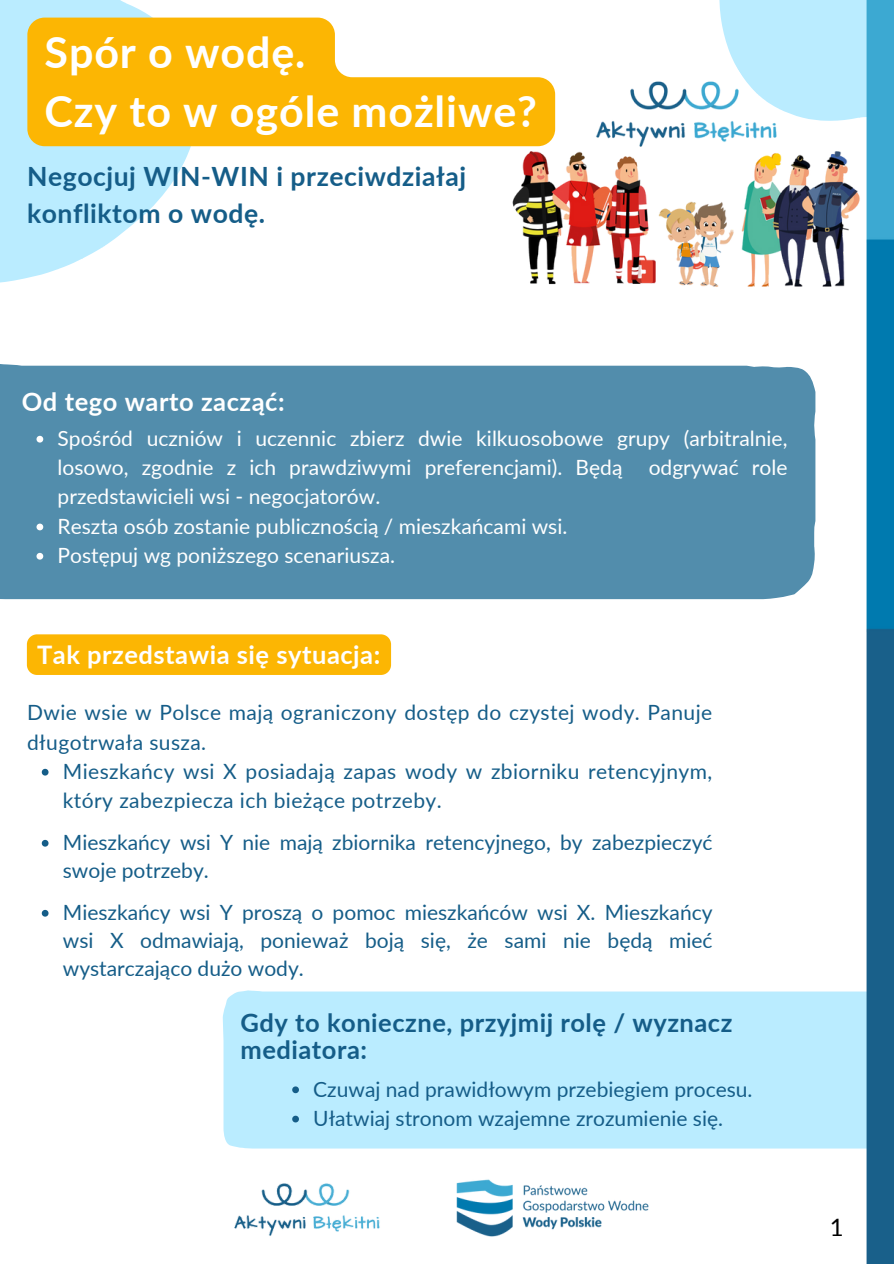
<style>
.page{position:relative;width:894px;height:1264px;background:#fff}
.page>*{position:absolute;margin:0;border:0;box-sizing:border-box;transform-origin:0 0}
.t1{font:700 43.05px/59.7px "Lato";letter-spacing:.02em;color:#fff}
.t2{font:700 26.55px/37.2px "Lato";letter-spacing:.02em;color:#155d88}
.t3{font:700 25.5px/27px "Lato";letter-spacing:.02em;color:#155d88}
.t4{font:700 25.5px "Lato";letter-spacing:.02em;color:#fff}
.t5{font:24px "Lato";color:#000}
.t6{font:21px/28.2px "Lato";color:#155d88;text-align:justify}
.t7{font:21px/29.2px "Lato";color:#fff;text-align:justify}
.t8{font:21px/29.2px "Lato";letter-spacing:.02em;color:#155d88}
</style>
<div class="page">
<svg style="left:0;top:0;width:207px;height:283px;fill:#baecff"></svg>
<div style="left:0;top:364px;width:815px;height:235px;background:#528dac"></div>
<div style="left:223px;top:990px;width:643px;height:158px;background:#baecff"></div>
<svg style="left:27px;top:18px;width:366px;height:128px;background:#fbbb16"></svg>
<div style="left:719px;top:0;width:147px;height:72px;background:#baecff"></div>
<img style="left:456px;top:1179px;width:193px;height:58px">
<img style="left:866px;top:0;width:27px;height:1263px">
<img style="left:234px;top:1183px;width:146px;height:53px">
<img style="left:393px;top:72px;width:500px;height:222px">
<svg style="left:36px;top:436px;width:7px;height:6px"></svg>
<svg style="left:36px;top:523px;width:7px;height:7px"></svg>
<svg style="left:36px;top:553px;width:7px;height:6px"></svg>
<div style="left:27px;top:634px;width:364px;height:41px;background:#fcb603;border-radius:10px"></div>
<svg style="left:42px;top:768px;width:6px;height:7px"></svg>
<svg style="left:292px;top:1086px;width:7px;height:7px"></svg>
<svg style="left:292px;top:1115px;width:7px;height:7px"></svg>
<svg style="left:42px;top:909px;width:6px;height:7px"></svg>
<svg style="left:42px;top:839px;width:6px;height:7px"></svg>
<p class="t1" style="left:45px;top:21px;width:494px">Spór o wodę.<br>Czy to w ogóle możliwe?</p>
<h2 class="t2" style="left:27px;top:157px;width:440px">Negocjuj WIN-WIN i przeciwdziałaj konfliktom o wodę.</h2>
<p class="t4" style="left:22px;top:385px;width:264px">Od tego warto zacząć:</p>
<h2 class="t7" style="left:58px;top:423px;width:731px">Spośród uczniów i uczennic zbierz dwie kilkuosobowe grupy (arbitralnie, losowo, zgodnie z ich prawdziwymi preferencjami). Będą odgrywać role przedstawicieli wsi - negocjatorów.</h2>
<h2 class="t7" style="left:58px;top:511px;width:511px">Reszta osób zostanie publicznością / mieszkańcami wsi.</h2>
<p class="t7" style="left:58px;top:540px;width:339px">Postępuj wg poniższego scenariusza.</p>
<p class="t4" style="left:37px;top:639px;width:344px">Tak przedstawia się sytuacja:</p>
<p class="t8" style="left:27px;top:697px;width:686px">Dwie wsie w Polsce mają ograniczony dostęp do czystej wody. Panuje długotrwała susza.</p>
<p class="t8" style="left:63px;top:756px;width:650px">Mieszkańcy wsi X posiadają zapas wody w zbiorniku retencyjnym, który zabezpiecza ich bieżące potrzeby.</p>
<p class="t6" style="left:63px;top:827px;width:651px">Mieszkańcy wsi Y nie mają zbiornika retencyjnego, by zabezpieczyć swoje potrzeby.</p>
<p class="t6" style="left:63px;top:897px;width:651px">Mieszkańcy wsi Y proszą o pomoc mieszkańców wsi X. Mieszkańcy wsi X odmawiają, ponieważ boją się, że sami nie będą mieć wystarczająco dużo wody.</p>
<p class="t3" style="left:240px;top:1008px;width:493px">Gdy to konieczne, przyjmij rolę / wyznacz mediatora:</p>
<p class="t6" style="left:313px;top:1074px;width:440px">Czuwaj nad prawidłowym przebiegiem procesu.</p>
<h2 class="t6" style="left:313px;top:1103px;width:411px">Ułatwiaj stronom wzajemne zrozumienie się.</h2>
<p class="t5" style="left:829px;top:1212px;width:15px">1</p>
</div>
